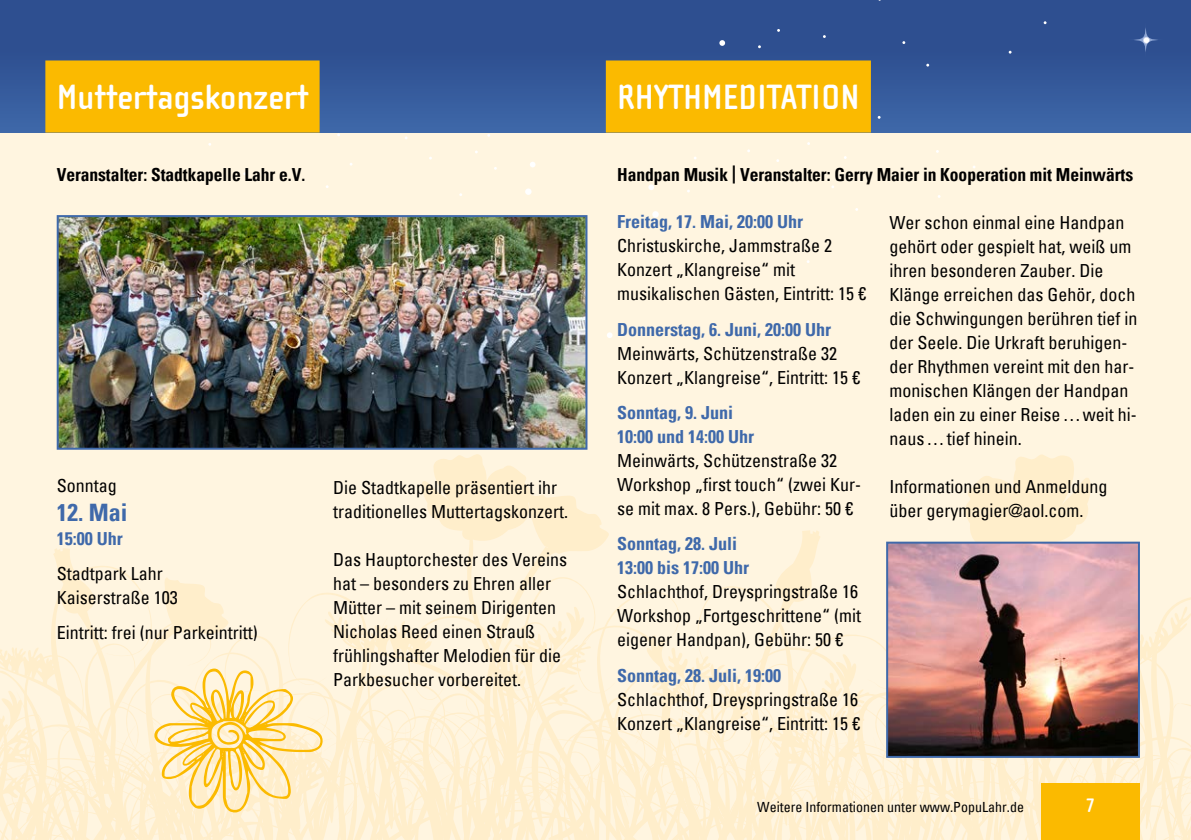
<style>
.page{position:relative;width:1191px;height:840px;background:#fff}
.page>*{position:absolute;margin:0;border:0;box-sizing:border-box;transform-origin:0 0}
.t1{font:700 36px "Cholla Sans OT";color:#fff}
.t2{font:700 condensed 24px "Univers";color:#3f69aa}
.t3{font:700 20px "Cholla Sans OT";color:#fff}
.t4{font:condensed 18px/24px "Univers";color:#000}
.t5{font:700 condensed 18px/24px "Univers";color:#3f69aa}
.t6{font:700 condensed 18px "Univers";letter-spacing:-.005em;color:#000}
.t7{font:condensed 14px "Univers";color:#000}
</style>
<div class="page">
<div style="left:0;top:0;width:1191px;height:839px;background:#fff5e0"></div>
<svg style="left:648px;top:184px;width:6px;height:6px"></svg>
<div style="left:652px;top:211px;width:7px;height:6px;background:#fff;border-radius:50%"></div>
<svg style="left:607px;top:332px;width:5px;height:6px"></svg>
<svg style="left:530px;top:162px;width:5px;height:5px"></svg>
<div style="left:525px;top:188px;width:6px;height:7px;background:#fff;border-radius:50%"></div>
<svg style="left:989px;top:454px;width:102px;height:87px;fill:#ffeecb"></svg>
<svg style="left:989px;top:597px;width:202px;height:242px"></svg>
<div style="left:0;top:0;width:1191px;height:132px;background:linear-gradient(to bottom,#2a498a,#3c64a5)"></div>
<svg style="left:1127px;top:21px;width:37px;height:37px"></svg>
<svg style="left:719px;top:40px;width:6px;height:6px"></svg>
<div style="left:1041px;top:782px;width:99px;height:57px;background:#fbba00"></div>
<div style="left:45px;top:60px;width:274px;height:72px;background:#fbba00"></div>
<div style="left:606px;top:60px;width:265px;height:72px;background:#fbba00"></div>
<img style="left:989px;top:544px;width:148px;height:210px">
<div style="left:886px;top:541px;width:254px;height:216px;border:2px solid #3f69aa"></div>
<img style="left:60px;top:218px;width:524px;height:228px">
<div style="left:57px;top:215px;width:530px;height:234px;border:2px solid #3f69aa"></div>
<svg style="left:0;top:454px;width:989px;height:385px"></svg>
<h1 class="t1" style="left:57px;top:77px;width:253px">Muttertagskonzert</h1>
<h1 class="t1" style="left:617px;top:77px;width:244px">RHYTHMEDITATION</h1>
<p class="t6" style="left:57px;top:164px;width:250px">Veranstalter: Stadtkapelle Lahr e.V.</p>
<p class="t6" style="left:617px;top:164px;width:517px">Handpan Musik | Veranstalter: Gerry Maier in Kooperation mit Meinwärts</p>
<p class="t4" style="left:57px;top:473px;width:62px">Sonntag</p>
<h2 class="t2" style="left:57px;top:497px;width:72px">12. Mai</h2>
<p class="t5" style="left:57px;top:526px;width:67px">15:00 Uhr</p>
<p class="t4" style="left:57px;top:561px;width:122px">Stadtpark Lahr<br>Kaiserstraße 103</p>
<p class="t4" style="left:57px;top:620px;width:202px">Eintritt: frei (nur Parkeintritt)</p>
<p class="t4" style="left:333px;top:474px;width:236px">Die Stadtkapelle präsentiert ihr traditionelles Muttertagskonzert.</p>
<p class="t4" style="left:333px;top:546px;width:235px">Das Hauptorchester des Vereins hat – besonders zu Ehren aller<br>Mütter – mit seinem Dirigenten<br>Nicholas Reed einen Strauß frühlingshafter Melodien für die<br>Parkbesucher vorbereitet.</p>
<p class="t5" style="left:617px;top:209px;width:187px">Freitag, 17. Mai, 20:00 Uhr</p>
<p class="t4" style="left:617px;top:233px;width:250px">Christuskirche, Jammstraße 2<br>Konzert „Klangreise“ mit musikalischen Gästen, Eintritt: 15 €</p>
<p class="t5" style="left:617px;top:317px;width:215px">Donnerstag, 6. Juni, 20:00 Uhr</p>
<p class="t4" style="left:617px;top:340px;width:244px">Meinwärts, Schützenstraße 32<br>Konzert „Klangreise“, Eintritt: 15 €</p>
<p class="t5" style="left:617px;top:400px;width:138px">Sonntag, 9. Juni<br>10:00 und 14:00 Uhr</p>
<p class="t4" style="left:617px;top:448px;width:245px">Meinwärts, Schützenstraße 32<br>Workshop „first touch“ (zwei Kur&shy;se mit max. 8 Pers.), Gebühr: 50 €</p>
<p class="t5" style="left:617px;top:531px;width:133px">Sonntag, 28. Juli<br>13:00 bis 17:00 Uhr</p>
<p class="t4" style="left:617px;top:579px;width:245px">Schlachthof, Dreyspringstraße 16<br>Workshop „Fortgeschrittene“ (mit eigener Handpan), Gebühr: 50 €</p>
<p class="t5" style="left:617px;top:663px;width:165px">Sonntag, 28. Juli, 19:00</p>
<p class="t4" style="left:617px;top:686px;width:244px">Schlachthof, Dreyspringstraße 16<br>Konzert „Klangreise“, Eintritt: 15 €</p>
<p class="t4" style="left:889px;top:210px;width:249px">Wer schon einmal eine Handpan gehört oder gespielt hat, weiß um ihren besonderen Zauber. Die<br>Klänge erreichen das Gehör, doch die Schwingungen berühren tief in der Seele. Die Urkraft beruhigen&shy;der Rhythmen vereint mit den har&shy;monischen Klängen der Handpan laden ein zu einer Reise…weit hi&shy;naus…tief hinein.</p>
<p class="t4" style="left:889px;top:474px;width:219px">Informationen und Anmeldung über gerymagier@aol.com.</p>
<p class="t7" style="left:757px;top:797px;width:268px">Weitere Informationen unter www.PopuLahr.de</p>
<p class="t3" style="left:1086px;top:793px;width:11px">7</p>
</div>
